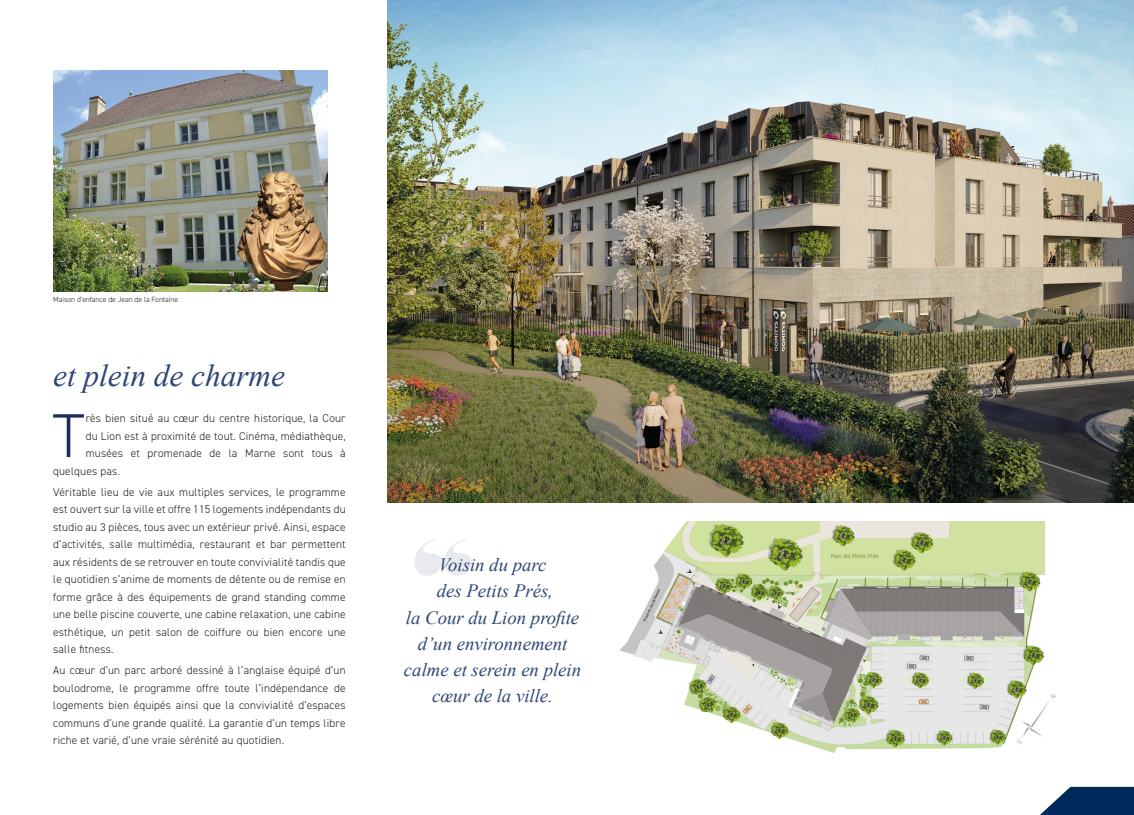
<style>
.page{position:relative;width:1134px;height:815px;background:#fff}
.page>*{position:absolute;margin:0;border:0;box-sizing:border-box;transform-origin:0 0}
.t1{font:300 62px "DIN2014";color:#1e2d56}
.t2{font:italic 31.25px "Times New Roman";color:#2d4675}
.t3{font:italic 18.75px/26.2px "Times New Roman";color:#2d4675;text-align:center}
.t4{font:300 11.25px/17.5px "DIN2014";letter-spacing:.02em;color:#1d1d1b;text-align:justify}
.t5{font:300 7.5px "DIN2014";color:#1d1d1b}
</style>
<div class="page">
<img style="left:620px;top:521px;width:436px;height:231px">
<img style="left:388px;top:0;width:746px;height:503px">
<svg style="left:1040px;top:787px;width:94px;height:28px"></svg>
<img style="left:53px;top:71px;width:275px;height:220px">
<img style="left:178px;top:163px;width:150px;height:128px">
<svg style="left:415px;top:539px;width:57px;height:37px"></svg>
<p class="t5" style="left:53px;top:295px;width:127px">Maison d’enfance de Jean de la Fontaine</p>
<p class="t2" style="left:53px;top:354px;width:233px">et plein de charme</p>
<p class="t1" style="left:53px;top:398px;width:33px">T</p>
<p class="t4" style="left:86px;top:409px;width:261px">rès bien situé au cœur du centre historique, la Cour</p>
<p class="t4" style="left:86px;top:427px;width:261px">du Lion est à proximité de tout. Cinéma, médiathèque,</p>
<p class="t4" style="left:86px;top:444px;width:261px">musées et promenade de la Marne sont tous à</p>
<p class="t4" style="left:53px;top:462px;width:68px">quelques pas.</p>
<p class="t4" style="left:53px;top:483px;width:294px">Véritable lieu de vie aux multiples services, le programme est ouvert sur la ville et offre 115 logements indépendants du studio au 3 pièces, tous avec un extérieur privé. Ainsi, espace d’activités, salle multimédia, restaurant et bar permettent aux résidents de se retrouver en toute convivialité tandis que le quotidien s’anime de moments de détente ou de remise en forme grâce à des équipements de grand standing comme une belle piscine couverte, une cabine relaxation, une cabine esthétique, un petit salon de coiffure ou bien encore une salle fitness.</p>
<p class="t4" style="left:53px;top:662px;width:294px">Au cœur d’un parc arboré dessiné à l’anglaise équipé d’un boulodrome, le programme offre toute l’indépendance de logements bien équipés ainsi que la convivialité d’espaces communs d’une grande qualité. La garantie d’un temps libre riche et varié, d’une vraie sérénité au quotidien.</p>
<p class="t3" style="left:404px;top:551px;width:179px">Voisin du parc<br>des Petits Prés,<br>la Cour du Lion profite d’un environnement calme et serein en plein cœur de la ville.</p>
</div>
